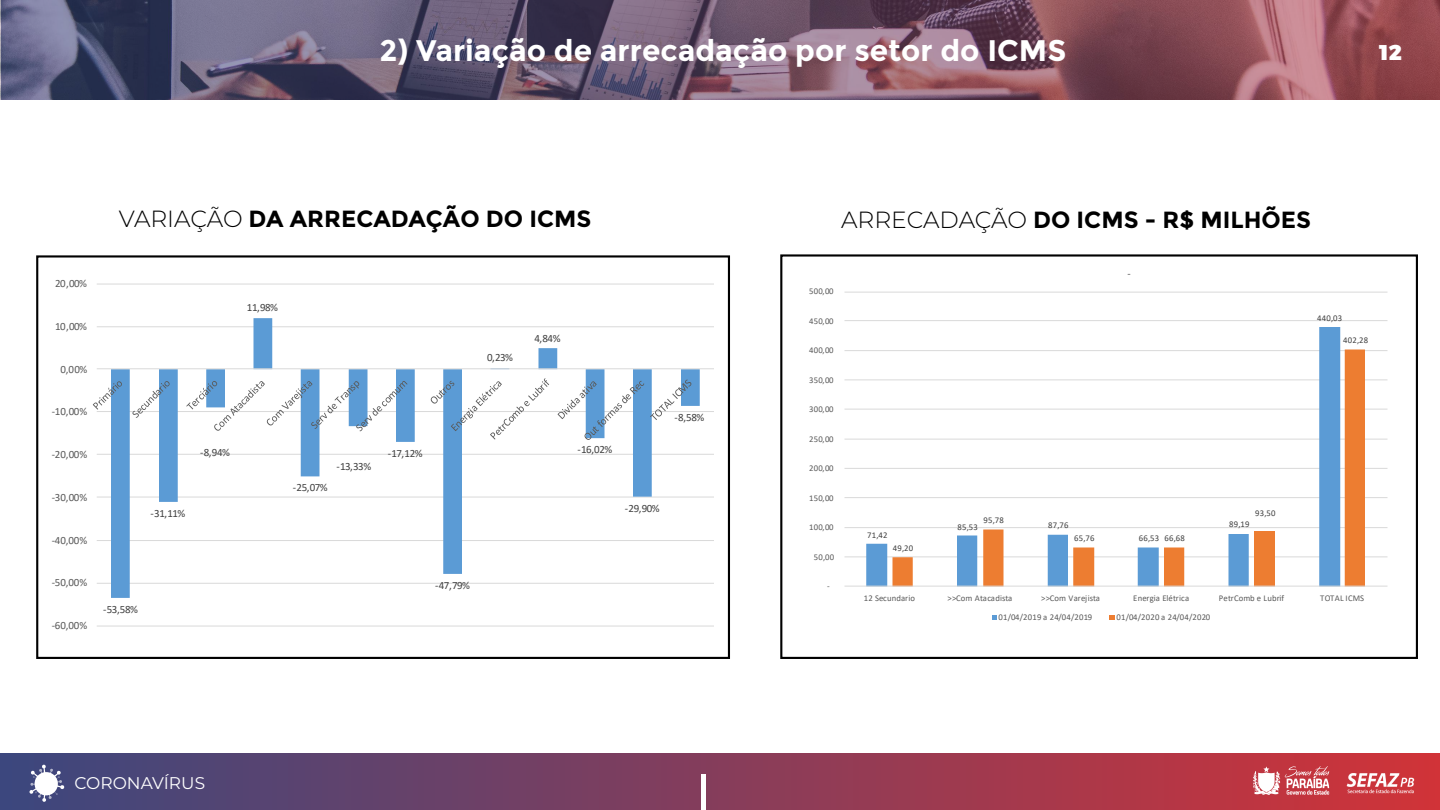
<style>
.page{position:relative;width:1440px;height:810px;background:#fff}
.page>*{position:absolute;margin:0;border:0;box-sizing:border-box;transform-origin:0 0}
.t1{font:700 29.78px "Montserrat";color:#fff}
.t2{font:700 23.4px "Montserrat";color:#000}
.t3{font:900 21.23px "Montserrat";color:#fff}
.t4{font:16.95px "Montserrat";color:#fff}
.t5{font:11.1px "Calibri";letter-spacing:-.04em;color:#404040}
.t6{font:11.1px "Calibri";letter-spacing:-.04em;color:#595959}
.t7{font:10.8px "Calibri";color:#595959}
.t8{font:8.77px "Calibri";letter-spacing:.03em;color:#595959}
.t9{font:8.77px "Calibri";letter-spacing:.03em;color:#404040}
.t10{font:8.77px "Calibri";letter-spacing:.005em;color:#595959}
.t11{font:8.77px "Calibri";color:#595959}
.t12{font:8.77px "Calibri";letter-spacing:.01em;color:#595959}
.s1{font-weight:300}
</style>
<div class="page">
<svg style="left:2px;top:1px;width:1438px;height:99px;background:#73566b"></svg>
<div style="left:0;top:753px;width:1440px;height:57px;background:linear-gradient(to right,#3b477e,#d13338)"></div>
<div style="left:701px;top:774px;width:5px;height:36px;background:#fff"></div>
<img style="left:1252px;top:764px;width:78px;height:33px">
<img style="left:1345px;top:770px;width:71px;height:26px">
<svg style="left:29px;top:765px;width:35px;height:37px"></svg>
<hr style="left:97px;top:284px;width:617px;height:1px;background:#d9d9d9">
<hr style="left:97px;top:327px;width:617px;height:1px;background:#d9d9d9">
<hr style="left:97px;top:411px;width:617px;height:1px;background:#d9d9d9">
<hr style="left:97px;top:454px;width:617px;height:1px;background:#d9d9d9">
<hr style="left:97px;top:497px;width:617px;height:1px;background:#d9d9d9">
<hr style="left:97px;top:540px;width:617px;height:1px;background:#d9d9d9">
<hr style="left:97px;top:583px;width:617px;height:1px;background:#d9d9d9">
<hr style="left:97px;top:626px;width:617px;height:1px;background:#d9d9d9">
<svg style="left:111px;top:318px;width:589px;height:280px"></svg>
<hr style="left:97px;top:369px;width:617px;height:1px;background:#d9d9d9">
<svg style="left:93px;top:381px;width:29px;height:29px"></svg>
<svg style="left:132px;top:381px;width:38px;height:37px"></svg>
<svg style="left:186px;top:381px;width:221px;height:50px"></svg>
<svg style="left:431px;top:378px;width:118px;height:62px"></svg>
<svg style="left:558px;top:381px;width:86px;height:59px"></svg>
<svg style="left:650px;top:380px;width:41px;height:40px"></svg>
<div style="left:36px;top:255px;width:694px;height:404px;border:2px solid #000"></div>
<hr style="left:844px;top:292px;width:544px;height:1px;background:#d9d9d9">
<hr style="left:844px;top:320px;width:544px;height:1px;background:#d9d9d9">
<hr style="left:844px;top:350px;width:544px;height:1px;background:#d9d9d9">
<hr style="left:844px;top:380px;width:544px;height:1px;background:#d9d9d9">
<hr style="left:844px;top:409px;width:544px;height:1px;background:#d9d9d9">
<hr style="left:844px;top:439px;width:544px;height:1px;background:#d9d9d9">
<hr style="left:844px;top:468px;width:544px;height:1px;background:#d9d9d9">
<hr style="left:844px;top:497px;width:544px;height:1px;background:#d9d9d9">
<hr style="left:844px;top:527px;width:544px;height:1px;background:#d9d9d9">
<hr style="left:844px;top:557px;width:544px;height:1px;background:#d9d9d9">
<svg style="left:866px;top:327px;width:474px;height:259px"></svg>
<svg style="left:892px;top:350px;width:473px;height:236px"></svg>
<hr style="left:844px;top:586px;width:544px;height:1px;background:#d9d9d9">
<svg style="left:992px;top:615px;width:5px;height:5px"></svg>
<svg style="left:1109px;top:615px;width:5px;height:5px"></svg>
<div style="left:780px;top:254px;width:638px;height:405px;border:2px solid #000"></div>
<h1 class="t1" style="left:379px;top:33px;width:688px">2) Variação de arrecadação por setor do ICMS</h1>
<h3 class="t3" style="left:1380px;top:35px;width:24px">12</h3>
<h2 class="t2" style="left:119px;top:205px;width:474px"><span class="s1">VARIAÇÃO</span> DA ARRECADAÇÃO DO ICMS</h2>
<h2 class="t2" style="left:841px;top:206px;width:471px"><span class="s1">ARRECADAÇÃO</span> DO ICMS - R$ MILHÕES</h2>
<p class="t7" style="left:1127px;top:266px;width:5px">-</p>
<p class="t6" style="left:55px;top:276px;width:33px">20,00%</p>
<p class="t8" style="left:809px;top:285px;width:26px">500,00</p>
<p class="t5" style="left:247px;top:300px;width:33px">11,98%</p>
<p class="t6" style="left:55px;top:319px;width:33px">10,00%</p>
<p class="t8" style="left:809px;top:315px;width:26px">450,00</p>
<p class="t9" style="left:1317px;top:312px;width:27px">440,03</p>
<p class="t5" style="left:534px;top:330px;width:28px">4,84%</p>
<p class="t9" style="left:1343px;top:334px;width:27px">402,28</p>
<p class="t5" style="left:487px;top:350px;width:28px">0,23%</p>
<p class="t8" style="left:809px;top:344px;width:26px">400,00</p>
<p class="t6" style="left:61px;top:361px;width:28px">0,00%</p>
<p class="t8" style="left:809px;top:374px;width:26px">350,00</p>
<p class="t6" style="left:52px;top:404px;width:37px">-10,00%</p>
<p class="t5" style="left:675px;top:410px;width:31px">-8,58%</p>
<p class="t8" style="left:809px;top:403px;width:26px">300,00</p>
<p class="t8" style="left:809px;top:433px;width:26px">250,00</p>
<p class="t6" style="left:52px;top:447px;width:37px">-20,00%</p>
<p class="t5" style="left:200px;top:445px;width:31px">-8,94%</p>
<p class="t5" style="left:388px;top:446px;width:36px">-17,12%</p>
<p class="t5" style="left:578px;top:441px;width:36px">-16,02%</p>
<p class="t5" style="left:336px;top:459px;width:36px">-13,33%</p>
<p class="t8" style="left:809px;top:462px;width:26px">200,00</p>
<p class="t6" style="left:52px;top:490px;width:37px">-30,00%</p>
<p class="t5" style="left:293px;top:480px;width:36px">-25,07%</p>
<p class="t8" style="left:809px;top:492px;width:26px">150,00</p>
<p class="t6" style="left:52px;top:532px;width:37px">-40,00%</p>
<p class="t5" style="left:151px;top:506px;width:36px">-31,11%</p>
<p class="t5" style="left:625px;top:501px;width:36px">-29,90%</p>
<p class="t8" style="left:809px;top:521px;width:26px">100,00</p>
<p class="t8" style="left:814px;top:551px;width:22px">50,00</p>
<p class="t9" style="left:867px;top:529px;width:22px">71,42</p>
<p class="t9" style="left:893px;top:542px;width:22px">49,20</p>
<p class="t9" style="left:983px;top:514px;width:22px">95,78</p>
<p class="t9" style="left:958px;top:521px;width:22px">85,53</p>
<p class="t9" style="left:1048px;top:519px;width:22px">87,76</p>
<p class="t9" style="left:1074px;top:532px;width:22px">65,76</p>
<p class="t9" style="left:1165px;top:532px;width:22px">66,68</p>
<p class="t9" style="left:1139px;top:532px;width:22px">66,53</p>
<p class="t9" style="left:1255px;top:507px;width:22px">93,50</p>
<p class="t9" style="left:1229px;top:518px;width:22px">89,19</p>
<p class="t6" style="left:52px;top:575px;width:37px">-50,00%</p>
<p class="t5" style="left:435px;top:577px;width:36px">-47,79%</p>
<p class="t8" style="left:827px;top:580px;width:4px">-</p>
<p class="t8" style="left:864px;top:592px;width:53px">12 Secundario</p>
<p class="t10" style="left:947px;top:592px;width:66px">&gt;&gt;Com Atacadista</p>
<p class="t10" style="left:1041px;top:592px;width:60px">&gt;&gt;Com Varejista</p>
<p class="t11" style="left:1133px;top:592px;width:58px">Energia Elétrica</p>
<p class="t12" style="left:1219px;top:592px;width:67px">PetrComb e Lubrif</p>
<p class="t8" style="left:1320px;top:592px;width:46px">TOTAL ICMS</p>
<p class="t6" style="left:52px;top:618px;width:37px">-60,00%</p>
<p class="t5" style="left:103px;top:602px;width:36px">-53,58%</p>
<p class="t8" style="left:998px;top:611px;width:95px">01/04/2019 a 24/04/2019</p>
<p class="t8" style="left:1116px;top:611px;width:95px">01/04/2020 a 24/04/2020</p>
<h3 class="t4" style="left:74px;top:771px;width:132px">CORONAVÍRUS</h3>
</div>
